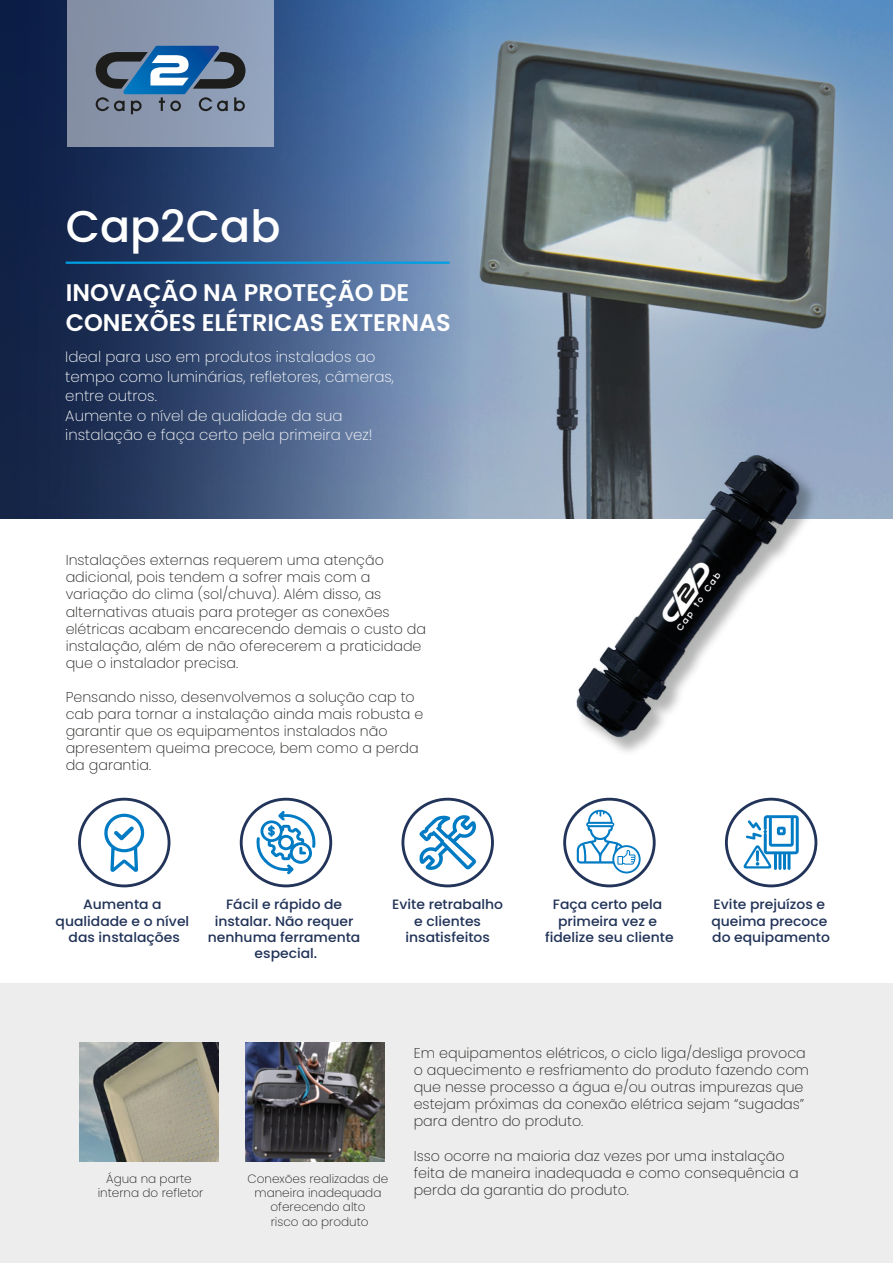
<style>
.page{position:relative;width:893px;height:1263px;background:#fff}
.page>*{position:absolute;margin:0;border:0;box-sizing:border-box;transform-origin:0 0}
.t1{font:500 44.4px "Poppins";color:#fff}
.t2{font:600 24px/30px "Poppins";color:#fff}
.t3{font:200 15px/19.5px "Poppins";color:#fff}
.t4{font:200 14.25px/17.1px "Poppins";color:#1d1d1b}
.t5{font:500 13.5px/16.2px "Poppins";color:#213358;text-align:center}
.t6{font:200 12px/14.4px "Poppins";color:#1d1d1b;text-align:center}
</style>
<div class="page">
<img style="left:0;top:0;width:893px;height:519px">
<svg style="left:0;top:0;width:469px;height:518px;background:#3e5780"></svg>
<div style="left:67px;top:0;width:207px;height:147px;background:linear-gradient(to right,#828ca1,#93a4bf)"></div>
<hr style="left:66px;top:262px;width:384px;height:2px;background:#009fe3">
<svg style="left:96px;top:46px;width:149px;height:68px;background:#5d7895"></svg>
<img style="left:546px;top:435px;width:277px;height:317px">
<div style="left:78px;top:798px;width:92px;height:89px;border:3px solid #22345a;border-radius:50%"></div>
<div style="left:401px;top:798px;width:93px;height:89px;border:3px solid #22345a;border-radius:50%"></div>
<div style="left:240px;top:798px;width:92px;height:89px;border:3px solid #22345a;border-radius:50%"></div>
<div style="left:563px;top:798px;width:93px;height:89px;border:3px solid #22345a;border-radius:50%"></div>
<svg style="left:577px;top:810px;width:64px;height:63px"></svg>
<div style="left:725px;top:798px;width:92px;height:89px;border:3px solid #22345a;border-radius:50%"></div>
<svg style="left:104px;top:814px;width:40px;height:58px"></svg>
<svg style="left:419px;top:815px;width:57px;height:55px"></svg>
<svg style="left:256px;top:811px;width:60px;height:63px"></svg>
<svg style="left:743px;top:815px;width:56px;height:55px"></svg>
<div style="left:0;top:983px;width:893px;height:280px;background:#ededed"></div>
<img style="left:79px;top:1043px;width:140px;height:119px">
<img style="left:245px;top:1043px;width:140px;height:119px">
<h1 class="t1" style="left:66px;top:201px;width:216px">Cap2Cab</h1>
<h2 class="t2" style="left:66px;top:278px;width:387px">INOVAÇÃO NA PROTEÇÃO DE<br>CONEXÕES ELÉTRICAS EXTERNAS</h2>
<p class="t3" style="left:65px;top:347px;width:330px">Ideal para uso em produtos instalados ao tempo como luminárias, refletores, câmeras, entre outros.<br>Aumente o nível de qualidade da sua instalação e faça certo pela primeira vez!</p>
<p class="t4" style="left:66px;top:552px;width:362px">Instalações externas requerem uma atenção adicional, pois tendem a sofrer mais com a variação do clima (sol/chuva). Além disso, as alternativas atuais para proteger as conexões elétricas acabam encarecendo demais o custo da instalação, além de não oferecerem a praticidade que o instalador precisa.</p>
<p class="t4" style="left:66px;top:688px;width:359px">Pensando nisso, desenvolvemos a solução cap to cab para tornar a instalação ainda mais robusta e garantir que os equipamentos instalados não apresentem queima precoce, bem como a perda da garantia.</p>
<p class="t5" style="left:56px;top:897px;width:135px">Aumenta a qualidade e o nível das instalações</p>
<p class="t5" style="left:208px;top:897px;width:154px">Fácil e rápido de instalar. Não requer nenhuma ferramenta especial.</p>
<p class="t5" style="left:392px;top:897px;width:112px">Evite retrabalho e clientes insatisfeitos</p>
<p class="t5" style="left:545px;top:897px;width:130px">Faça certo pela primeira vez e fidelize seu cliente</p>
<p class="t5" style="left:711px;top:897px;width:120px;text-align:left">Evite prejuízos e queima precoce do equipamento</p>
<p class="t6" style="left:98px;top:1171px;width:107px">Água na parte interna do refletor</p>
<p class="t6" style="left:248px;top:1171px;width:142px">Conexões realizadas de maneira inadequada oferecendo alto<br>risco ao produto</p>
<p class="t4" style="left:414px;top:1044px;width:397px">Em equipamentos elétricos, o ciclo liga/desliga provoca o aquecimento e resfriamento do produto fazendo com que nesse processo a água e/ou outras impurezas que estejam próximas da conexão elétrica sejam “sugadas” para dentro do produto.</p>
<p class="t4" style="left:414px;top:1147px;width:386px">Isso ocorre na maioria daz vezes por uma instalação feita de maneira inadequada e como consequência a perda da garantia do produto.</p>
</div>
